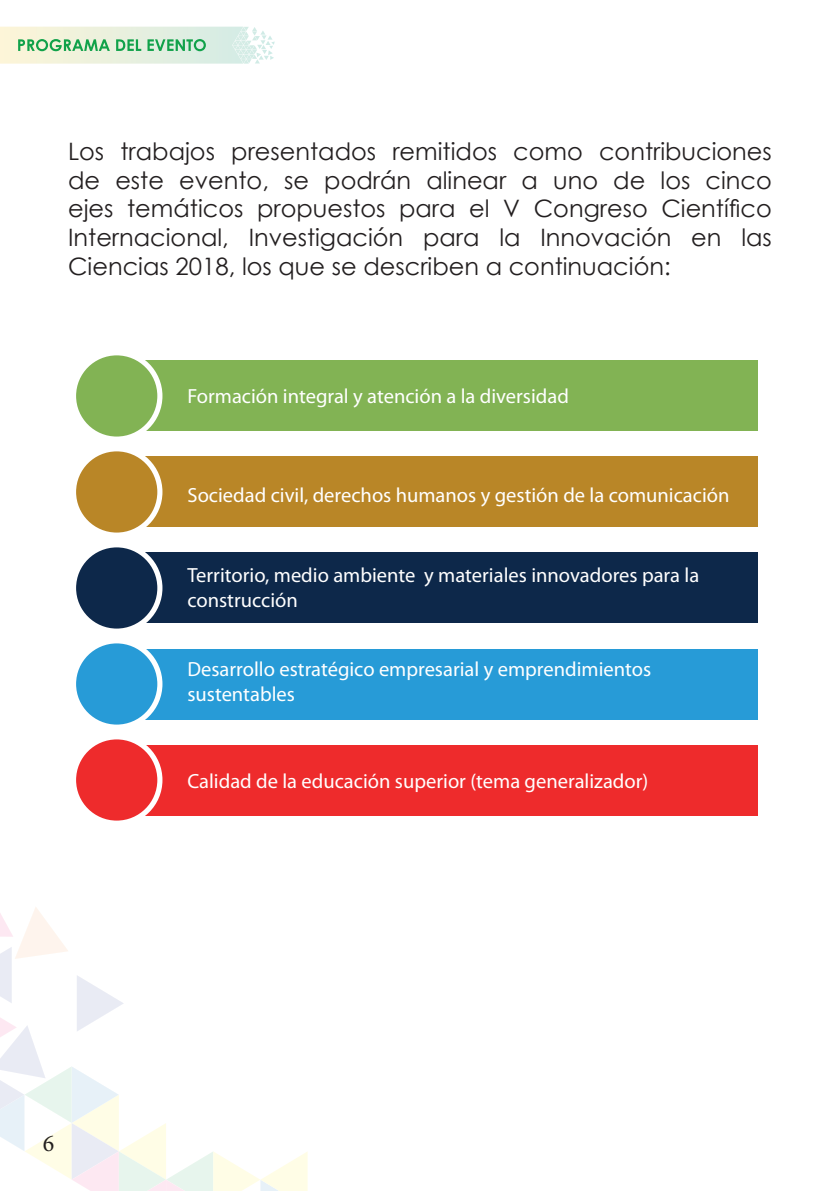
<style>
.page{position:relative;width:840px;height:1191px;background:#fff}
.page>*{position:absolute;margin:0;border:0;box-sizing:border-box;transform-origin:0 0}
.t1{font:24px/28.8px "Century Gothic";color:#231f20;text-align:justify}
.t2{font:24px "Minion Pro";color:#231f20}
.t3{font:20.6px/24.6px "Myriad Pro";color:#fff}
</style>
<div class="page">
<svg style="left:0;top:27px;width:274px;height:37px;background:#d4e9d2"></svg>
<svg style="left:0;top:907px;width:307px;height:284px"></svg>
<div style="left:117px;top:361px;width:640px;height:70px;background:#82b354"></div>
<div style="left:73px;top:353px;width:87px;height:86px;background:#82b354;border-radius:50%"></div>
<div style="left:71px;top:350px;width:91px;height:92px;border:5px solid #fff;border-radius:50%"></div>
<div style="left:117px;top:457px;width:640px;height:70px;background:#b98627"></div>
<div style="left:73px;top:449px;width:87px;height:86px;background:#b98627;border-radius:50%"></div>
<div style="left:71px;top:446px;width:91px;height:92px;border:5px solid #fff;border-radius:50%"></div>
<div style="left:117px;top:552px;width:640px;height:71px;background:#0d284a"></div>
<div style="left:73px;top:545px;width:87px;height:86px;background:#0d284a;border-radius:50%"></div>
<div style="left:71px;top:542px;width:91px;height:91px;border:5px solid #fff;border-radius:50%"></div>
<div style="left:117px;top:648px;width:640px;height:71px;background:#279bd7"></div>
<div style="left:73px;top:641px;width:87px;height:86px;background:#279bd7;border-radius:50%"></div>
<div style="left:71px;top:638px;width:91px;height:91px;border:5px solid #fff;border-radius:50%"></div>
<div style="left:117px;top:744px;width:640px;height:71px;background:#ee2b2c"></div>
<div style="left:73px;top:737px;width:87px;height:86px;background:#ee2b2c;border-radius:50%"></div>
<div style="left:71px;top:734px;width:91px;height:91px;border:5px solid #fff;border-radius:50%"></div>
<p class="t1" style="left:68px;top:136px;width:705px">Los trabajos presentados remitidos como contribuciones de este evento, se podrán alinear a uno de los cinco ejes temáticos propuestos para el V Congreso Científico Internacional, Investigación para la Innovación en las Ciencias 2018, los que se describen a continuación:</p>
<p class="t3" style="left:187px;top:384px;width:383px">Formación integral y atención a la diversidad</p>
<p class="t3" style="left:187px;top:482px;width:543px">Sociedad civil, derechos humanos y gestión de la comunicación</p>
<p class="t3" style="left:187px;top:563px;width:513px">Territorio, medio ambiente y materiales innovadores para la construcción</p>
<p class="t3" style="left:187px;top:657px;width:465px">Desarrollo estratégico empresarial y emprendimientos sustentables</p>
<p class="t3" style="left:187px;top:768px;width:462px">Calidad de la educación superior (tema generalizador)</p>
<p class="t2" style="left:43px;top:1127px;width:13px">6</p>
</div>
